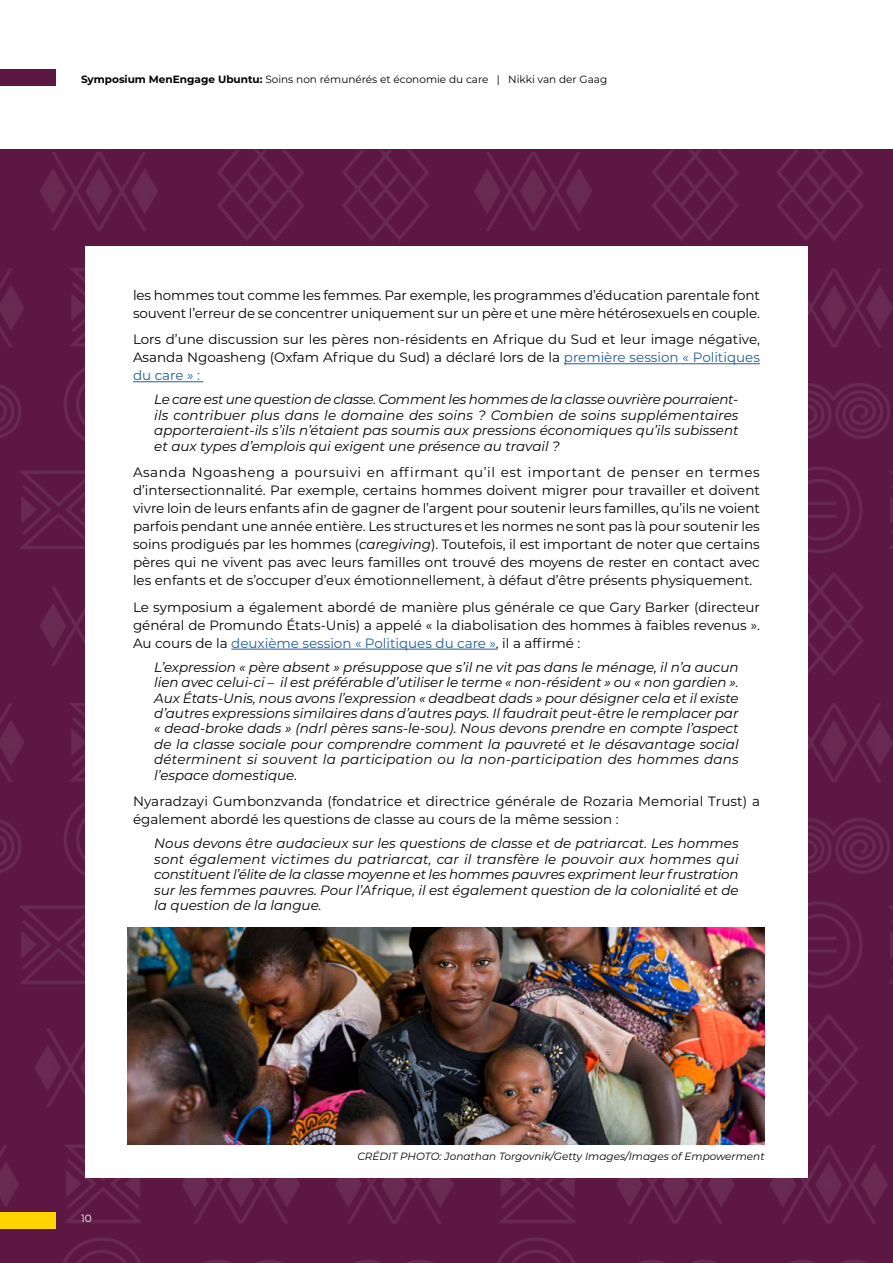
<style>
.page{position:relative;width:893px;height:1263px;background:#fff}
.page>*{position:absolute;margin:0;border:0;box-sizing:border-box;transform-origin:0 0}
.t1{font:13.5px/18px "Montserrat";color:#000;text-align:justify}
.t2{font:italic 13.5px/15.5px "Montserrat";color:#000;text-align:justify}
.t3{font:10.5px "Montserrat";color:#000}
.t4{font:italic 10.5px "Montserrat";color:#000}
.t5{font:10.5px "Montserrat";color:#fff}
.s1{font-weight:700}
.s2{color:#215e9e}
.s3{font-style:italic}
</style>
<div class="page">
<img style="left:0;top:150px;width:893px;height:1113px">
<div style="left:85px;top:247px;width:723px;height:931px;background:#fff"></div>
<hr style="left:564px;top:363px;width:196px;height:1px;background:#215e9e">
<hr style="left:133px;top:381px;width:70px;height:1px;background:#215e9e">
<hr style="left:231px;top:649px;width:265px;height:1px;background:#215e9e">
<img style="left:128px;top:927px;width:637px;height:218px">
<div style="left:0;top:70px;width:55px;height:16px;background:#5c1742"></div>
<div style="left:0;top:1212px;width:55px;height:16px;background:#ffd400"></div>
<p class="t3" style="left:81px;top:72px;width:528px"><span class="s1">Symposium MenEngage Ubuntu:</span> Soins non rémunérés et économie du care | Nikki van der Gaag</p>
<p class="t1" style="left:133px;top:286px;width:628px">les hommes tout comme les femmes. Par exemple, les programmes d’éducation parentale font souvent l’erreur de se concentrer uniquement sur un père et une mère hétérosexuels en couple.</p>
<p class="t1" style="left:133px;top:330px;width:628px">Lors d’une discussion sur les pères non-résidents en Afrique du Sud et leur image négative, Asanda Ngoasheng (Oxfam Afrique du Sud) a déclaré lors de la <span class="s2">première session « Politiques du care » :</span></p>
<p class="t2" style="left:154px;top:391px;width:586px">Le care est une question de classe. Comment les hommes de la classe ouvrière pourraient&shy;ils contribuer plus dans le domaine des soins ? Combien de soins supplémentaires apporteraient-ils s’ils n’étaient pas soumis aux pressions économiques qu’ils subissent et aux types d’emplois qui exigent une présence au travail ?</p>
<p class="t1" style="left:133px;top:463px;width:628px">Asanda Ngoasheng a poursuivi en affirmant qu’il est important de penser en termes d’intersectionnalité. Par exemple, certains hommes doivent migrer pour travailler et doivent vivre loin de leurs enfants afin de gagner de l’argent pour soutenir leurs familles, qu’ils ne voient parfois pendant une année entière. Les structures et les normes ne sont pas là pour soutenir les soins prodigués par les hommes (<span class="s3">caregiving</span>). Toutefois, il est important de noter que certains pères qui ne vivent pas avec leurs familles ont trouvé des moyens de rester en contact avec les enfants et de s’occuper d’eux émotionnellement, à défaut d’être présents physiquement.</p>
<p class="t1" style="left:133px;top:597px;width:628px">Le symposium a également abordé de manière plus générale ce que Gary Barker (directeur général de Promundo États-Unis) a appelé « la diabolisation des hommes à faibles revenus ».<br>Au cours de la <span class="s2">deuxième session « Politiques du care »</span>, il a affirmé :</p>
<p class="t2" style="left:154px;top:659px;width:586px">L’expression « père absent » présuppose que s’il ne vit pas dans le ménage, il n’a aucun lien avec celui-ci – il est préférable d’utiliser le terme « non-résident » ou « non gardien ».<br>Aux États-Unis, nous avons l’expression « deadbeat dads » pour désigner cela et il existe d’autres expressions similaires dans d’autres pays. Il faudrait peut-être le remplacer par « dead-broke dads » (ndrl pères sans-le-sou). Nous devons prendre en compte l’aspect de la classe sociale pour comprendre comment la pauvreté et le désavantage social déterminent si souvent la participation ou la non-participation des hommes dans l’espace domestique.</p>
<p class="t1" style="left:133px;top:792px;width:629px">Nyaradzayi Gumbonzvanda (fondatrice et directrice générale de Rozaria Memorial Trust) a également abordé les questions de classe au cours de la même session :</p>
<p class="t2" style="left:154px;top:835px;width:586px">Nous devons être audacieux sur les questions de classe et de patriarcat. Les hommes sont également victimes du patriarcat, car il transfère le pouvoir aux hommes qui constituent l’élite de la classe moyenne et les hommes pauvres expriment leur frustration sur les femmes pauvres. Pour l’Afrique, il est également question de la colonialité et de la question de la langue.</p>
<p class="t5" style="left:81px;top:1211px;width:12px">10</p>
<p class="t4" style="left:357px;top:1149px;width:409px">CRÉDIT PHOTO: Jonathan Torgovnik/Getty Images/Images of Empowerment</p>
</div>
